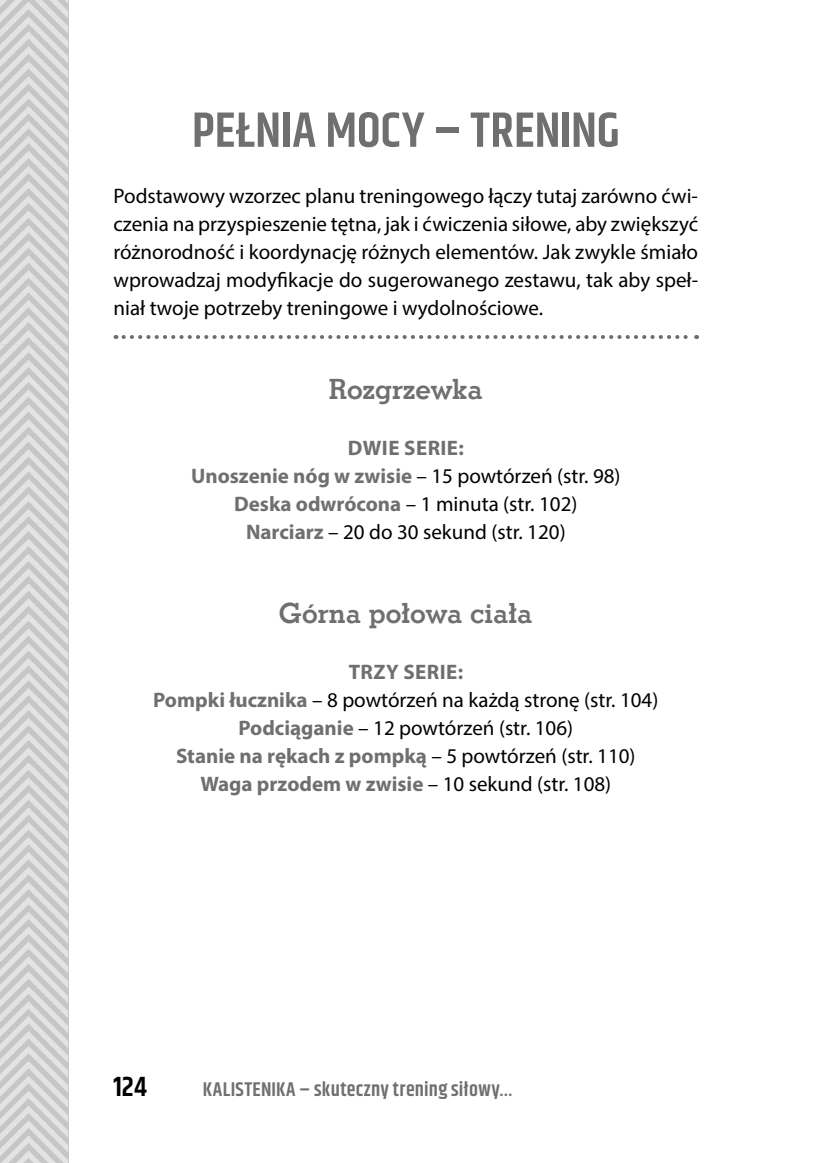
<style>
.page{position:relative;width:823px;height:1163px;background:#fff}
.page>*{position:absolute;margin:0;border:0;box-sizing:border-box;transform-origin:0 0}
.t1{font:600 50px "Khand";color:#6f6f6f}
.t2{font:28px "Stymie Bd EU";color:#6f6f6f}
.t3{font:600 28px "Khand";color:#000}
.t4{font:21px/28px "Myriad Pro";color:#000;text-align:center}
.t5{font:600 20px "Khand";letter-spacing:.015em;color:#6f6f6f}
.s1{font-weight:700;color:#6f6f6f}
</style>
<div class="page">
<svg style="left:0;top:0;width:68px;height:1162px;background:#d4d4d4"></svg>
<svg style="left:123px;top:335px;width:573px;height:4px"></svg>
<p class="t1" style="left:192px;top:97px;width:429px">PEŁNIA MOCY – TRENING</p>
<p class="t4" style="left:113px;top:181px;width:586px;text-align:justify">Podstawowy wzorzec planu treningowego łączy tutaj zarówno ćwi&shy;czenia na przyspieszenie tętna, jak i ćwiczenia siłowe, aby zwiększyć różnorodność i koordynację różnych elementów. Jak zwykle śmiało wprowadzaj modyfikacje do sugerowanego zestawu, tak aby speł&shy;niał twoje potrzeby treningowe i wydolnościowe.</p>
<p class="t2" style="left:328px;top:371px;width:155px">Rozgrzewka</p>
<p class="t4" style="left:191px;top:433px;width:431px"><span class="s1">DWIE SERIE:<br>Unoszenie nóg w zwisie</span> – 15 powtórzeń (str. 98)<br><span class="s1">Deska odwrócona</span> – 1 minuta (str. 102)<br><span class="s1">Narciarz</span> – 20 do 30 sekund (str. 120)</p>
<p class="t2" style="left:279px;top:595px;width:255px">Górna połowa ciała</p>
<p class="t4" style="left:153px;top:657px;width:506px"><span class="s1">TRZY SERIE:<br>Pompki łucznika</span> – 8 powtórzeń na każdą stronę (str. 104)<br><span class="s1">Podciąganie</span> – 12 powtórzeń (str. 106)<br><span class="s1">Stanie na rękach z pompką</span> – 5 powtórzeń (str. 110)<br><span class="s1">Waga przodem w zwisie</span> – 10 sekund (str. 108)</p>
<p class="t3" style="left:113px;top:1067px;width:35px">124</p>
<p class="t5" style="left:203px;top:1075px;width:311px">KALISTENIKA – skuteczny trening siłowy…</p>
</div>
